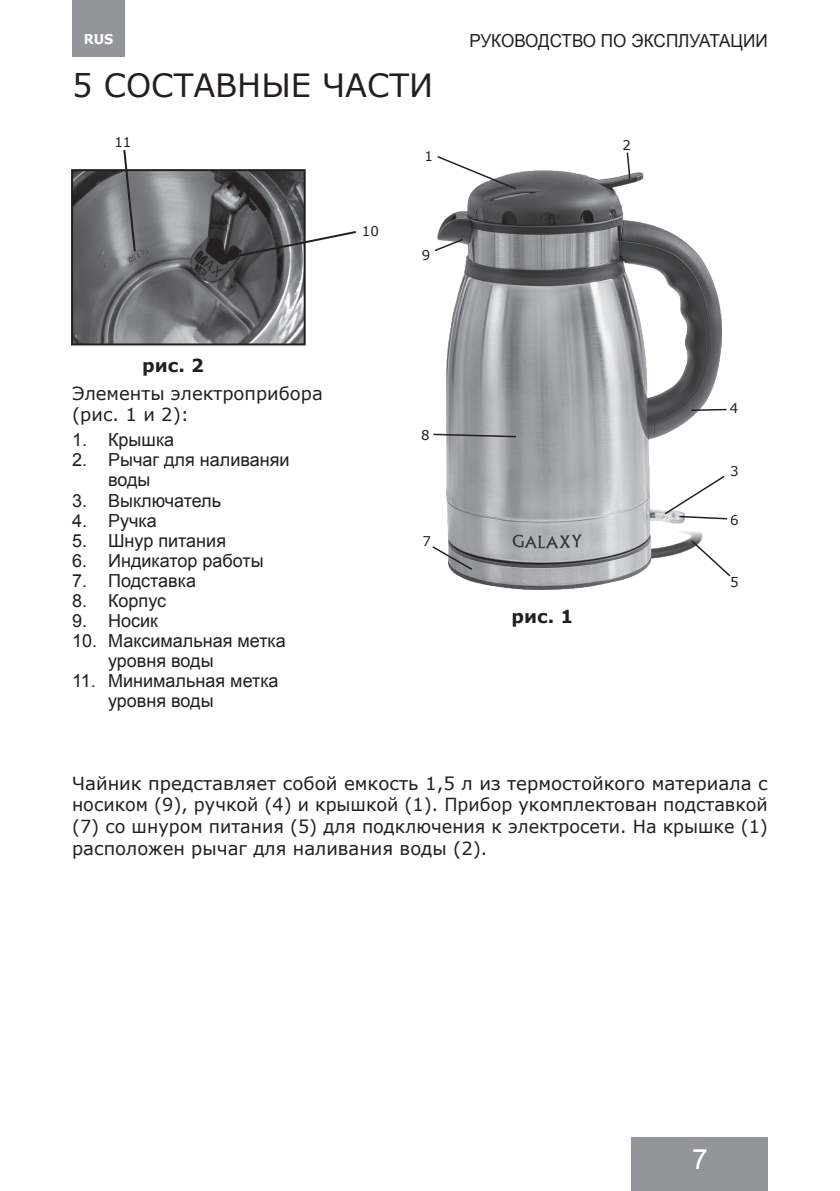
<style>
.page{position:relative;width:840px;height:1191px;background:#fff}
.page>*{position:absolute;margin:0;border:0;box-sizing:border-box;transform-origin:0 0}
.t1{font:32px "Verdana";color:#231f20}
.t2{font:28px "Arial";color:#fff}
.t3{font:18px/21.6px "Verdana";color:#231f20}
.t4{font:18px/20px "Arial";color:#231f20}
.t5{font:18px "Arial";color:#231f20;scale:.95 1}
.t6{font:700 18px "Verdana";color:#231f20}
.t7{font:700 13.6px "Verdana";color:#fff;scale:.95 1}
.t8{font:13.4px "Verdana";color:#231f20}
</style>
<div class="page">
<div style="left:72px;top:0;width:53px;height:57px;background:#939598"></div>
<div style="left:631px;top:1137px;width:136px;height:54px;background:#939598"></div>
<svg style="left:721px;top:566px;width:10px;height:11px"></svg>
<img style="left:437px;top:170px;width:284px;height:420px">
<svg style="left:437px;top:156px;width:80px;height:35px"></svg>
<svg style="left:625px;top:152px;width:6px;height:28px"></svg>
<svg style="left:689px;top:408px;width:38px;height:4px"></svg>
<svg style="left:435px;top:237px;width:29px;height:15px"></svg>
<svg style="left:433px;top:433px;width:84px;height:5px"></svg>
<svg style="left:432px;top:545px;width:41px;height:26px"></svg>
<svg style="left:662px;top:474px;width:66px;height:46px"></svg>
<img style="left:74px;top:172px;width:228px;height:170px">
<div style="left:71px;top:169px;width:234px;height:176px;border:2px solid #231f20"></div>
<svg style="left:122px;top:150px;width:15px;height:103px"></svg>
<svg style="left:217px;top:230px;width:139px;height:32px"></svg>
<p class="t7" style="left:84px;top:30px;width:33px">RUS</p>
<h1 class="t1" style="left:72px;top:63px;width:362px">5 СОСТАВНЫЕ ЧАСТИ</h1>
<p class="t8" style="left:114px;top:133px;width:19px">11</p>
<p class="t8" style="left:362px;top:222px;width:19px">10</p>
<p class="t8" style="left:424px;top:147px;width:10px">1</p>
<p class="t8" style="left:421px;top:245px;width:10px">9</p>
<p class="t5" style="left:469px;top:29px;width:315px">РУКОВОДСТВО ПО ЭКCПЛУАТАЦИИ</p>
<p class="t8" style="left:622px;top:136px;width:10px">2</p>
<p class="t6" style="left:142px;top:353px;width:63px">рис. 2</p>
<p class="t3" style="left:72px;top:382px;width:252px">Элементы электроприбора (рис. 1 и 2):</p>
<p class="t4" style="left:72px;top:430px;width:104px">1. Крышка</p>
<p class="t4" style="left:108px;top:450px;width:183px;text-indent:-36px">2. Рычаг для наливаняи воды</p>
<p class="t4" style="left:72px;top:490px;width:150px">3. Выключатель</p>
<p class="t4" style="left:72px;top:510px;width:86px">4. Ручка</p>
<p class="t4" style="left:72px;top:530px;width:155px">5. Шнур питания</p>
<p class="t4" style="left:72px;top:550px;width:193px">6. Индикатор работы</p>
<p class="t4" style="left:72px;top:570px;width:125px">7. Подставка</p>
<p class="t4" style="left:72px;top:590px;width:96px">8. Корпус</p>
<p class="t4" style="left:72px;top:610px;width:87px">9. Носик</p>
<p class="t4" style="left:108px;top:630px;width:179px;text-indent:-36px">10. Максимальная метка уровня воды</p>
<p class="t4" style="left:108px;top:670px;width:172px;text-indent:-36px">11. Минимальная метка уровня воды</p>
<p class="t8" style="left:421px;top:425px;width:10px">8</p>
<p class="t8" style="left:422px;top:532px;width:10px">7</p>
<p class="t6" style="left:511px;top:604px;width:63px">рис. 1</p>
<p class="t8" style="left:729px;top:399px;width:10px">4</p>
<p class="t8" style="left:729px;top:462px;width:10px">3</p>
<p class="t8" style="left:729px;top:510px;width:10px">6</p>
<p class="t8" style="left:729px;top:573px;width:10px">5</p>
<p class="t3" style="left:72px;top:772px;width:697px;text-align:justify">Чайник представляет собой емкость 1,5 л из термостойкого материала с носиком (9), ручкой (4) и крышкой (1). Прибор укомплектован подставкой (7) со шнуром питания (5) для подключения к электросети. На крышке (1) расположен рычаг для наливания воды (2).</p>
<h2 class="t2" style="left:691px;top:1141px;width:17px">7</h2>
</div>
